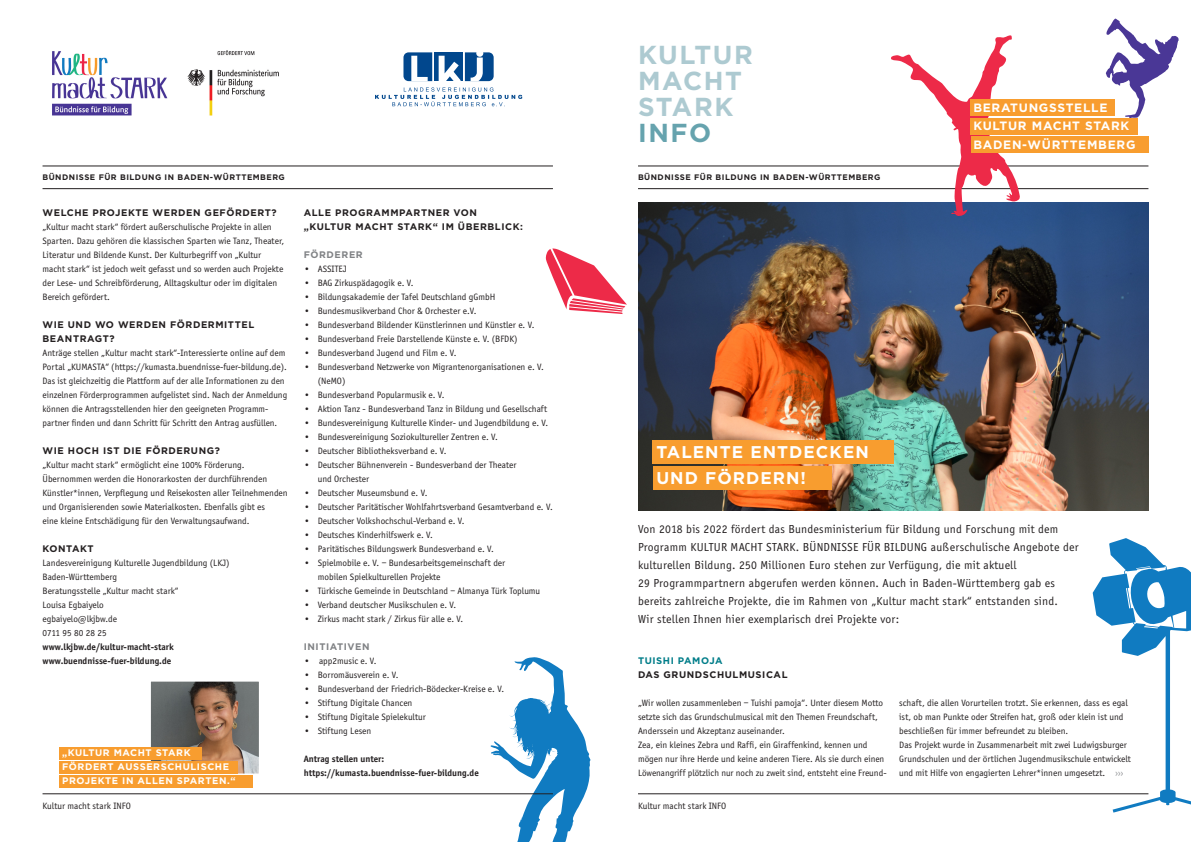
<style>
.page{position:relative;width:1191px;height:842px;background:#fff}
.page>*{position:absolute;margin:0;border:0;box-sizing:border-box;transform-origin:0 0}
.t1{font:700 26px/26px "Gotham";letter-spacing:.06em;color:#adcad1}
.t2{font:700 26px "Gotham";color:#66a3ae}
.t3{font:700 17px/26px "Gotham";letter-spacing:.06em;color:#fff}
.t4{font:700 12.1px/18.7px "Gotham";letter-spacing:.06em;color:#fff}
.t5{font:12px/18px "Officina Sans";letter-spacing:.02em;color:#231f20}
.t6{font:9.5px/14px "Officina Sans";color:#231f20}
.t7{font:700 9.5px/14px "Gotham";letter-spacing:.06em;color:#231f20}
.t8{font:700 9.5px/14px "Officina Sans";color:#231f20}
.t9{font:700 9.5px/14px "Gotham";letter-spacing:.06em;color:#fff}
.t10{font:700 9.5px "Gotham";letter-spacing:.06em;color:#808285}
.t11{font:700 9.5px "Gotham";letter-spacing:.06em;color:#007d89}
.t12{font:700 8px "Gotham";letter-spacing:.06em;color:#231f20}
.s1{color:#939598}
</style>
<div class="page">
<img style="left:152px;top:683px;width:106px;height:89px">
<div style="left:143px;top:674px;width:124px;height:107px;border:8px solid #fff"></div>
<svg style="left:490px;top:657px;width:100px;height:185px"></svg>
<img style="left:52px;top:50px;width:227px;height:66px">
<div style="left:434px;top:52px;width:29px;height:29px;background:#01478d"></div>
<svg style="left:438px;top:52px;width:55px;height:29px"></svg>
<svg style="left:403px;top:52px;width:29px;height:29px"></svg>
<div style="left:476px;top:50px;width:7px;height:7px;background:#fff;border-radius:50%"></div>
<svg style="left:375px;top:87px;width:147px;height:19px"></svg>
<img style="left:638px;top:202px;width:510px;height:308px">
<div style="left:653px;top:440px;width:240px;height:23px;background:#f89d2f"></div>
<div style="left:653px;top:466px;width:178px;height:23px;background:#f89d2f"></div>
<hr style="left:638px;top:794px;width:510px;height:1px;background:#231f20">
<hr style="left:43px;top:794px;width:510px;height:1px;background:#231f20">
<hr style="left:638px;top:166px;width:510px;height:1px;background:#231f20">
<hr style="left:638px;top:188px;width:510px;height:1px;background:#231f20">
<hr style="left:43px;top:166px;width:510px;height:1px;background:#231f20">
<hr style="left:43px;top:188px;width:510px;height:1px;background:#231f20">
<svg style="left:890px;top:35px;width:131px;height:182px"></svg>
<svg style="left:1106px;top:19px;width:72px;height:99px"></svg>
<div style="left:970px;top:99px;width:144px;height:17px;background:#f89d2f"></div>
<div style="left:970px;top:118px;width:167px;height:17px;background:#f89d2f"></div>
<div style="left:970px;top:137px;width:178px;height:16px;background:#f89d2f"></div>
<svg style="left:545px;top:248px;width:82px;height:66px"></svg>
<div style="left:60px;top:747px;width:142px;height:12px;background:#f89d2f"></div>
<div style="left:60px;top:761px;width:178px;height:12px;background:#f89d2f"></div>
<div style="left:60px;top:775px;width:193px;height:13px;background:#f89d2f"></div>
<svg style="left:1092px;top:538px;width:99px;height:275px"></svg>
<h1 class="t1" style="left:638px;top:41px;width:116px">KULTUR<br>MACHT<br>STARK</h1>
<h1 class="t2" style="left:638px;top:118px;width:75px">INFO</h1>
<p class="t12" style="left:43px;top:173px;width:244px">BÜNDNISSE FÜR BILDUNG IN BADEN-WÜRTTEMBERG</p>
<p class="t12" style="left:638px;top:173px;width:244px">BÜNDNISSE FÜR BILDUNG IN BADEN-WÜRTTEMBERG</p>
<p class="t4" style="left:973px;top:98px;width:164px">BERATUNGSSTELLE<br>KULTUR MACHT STARK<br>BADEN-WÜRTTEMBERG</p>
<p class="t7" style="left:43px;top:205px;width:236px">WELCHE PROJEKTE WERDEN GEFÖRDERT?</p>
<p class="t6" style="left:43px;top:220px;width:243px">„Kultur macht stark“ fördert außerschulische Projekte in allen Sparten. Dazu gehören die klassischen Sparten wie Tanz, Theater, Literatur und Bildende Kunst. Der Kulturbegriff von „Kultur macht stark“ ist jedoch weit gefasst und so werden auch Projekte der Lese- und Schreibförderung, Alltagskultur oder im digitalen Bereich gefördert.</p>
<p class="t7" style="left:43px;top:317px;width:213px">WIE UND WO WERDEN FÖRDERMITTEL<br>BEANTRAGT?</p>
<p class="t6" style="left:43px;top:346px;width:246px">Anträge stellen „Kultur macht stark“-Interessierte online auf dem Portal „KUMASTA“ (https://kumasta.buendnisse-fuer-bildung.de).<br>Das ist gleichzeitig die Plattform auf der alle Informationen zu den einzelnen Förderprogrammen aufgelistet sind. Nach der Anmeldung können die Antragsstellenden hier den geeigneten Programm&shy;partner finden und dann Schritt für Schritt den Antrag ausfüllen.</p>
<p class="t7" style="left:43px;top:443px;width:179px">WIE HOCH IST DIE FÖRDERUNG?</p>
<p class="t6" style="left:43px;top:458px;width:247px">„Kultur macht stark“ ermöglicht eine 100% Förderung.<br>Übernommen werden die Honorarkosten der durchführenden Künstler*innen, Verpflegung und Reisekosten aller Teilnehmenden und Organisierenden sowie Materialkosten. Ebenfalls gibt es<br>eine kleine Entschädigung für den Verwaltungsaufwand.</p>
<p class="t7" style="left:43px;top:541px;width:53px">KONTAKT</p>
<p class="t6" style="left:43px;top:556px;width:189px">Landesvereinigung Kulturelle Jugendbildung (LKJ)<br>Baden-Württemberg<br>Beratungsstelle „Kultur macht stark“<br>Louisa Egbaiyelo<br>egbaiyelo@lkjbw.de<br>0711 95 80 28 25</p>
<p class="t8" style="left:43px;top:640px;width:133px">www.lkjbw.de/kultur-macht-stark www.buendnisse-fuer-bildung.de</p>
<p class="t9" style="left:62px;top:746px;width:175px">„KULTUR MACHT STARK<br>FÖRDERT AUSSERSCHULISCHE<br>PROJEKTE IN ALLEN SPARTEN.“</p>
<p class="t7" style="left:304px;top:205px;width:221px">ALLE PROGRAMMPARTNER VON „KULTUR MACHT STARK“ IM ÜBERBLICK:</p>
<p class="t10" style="left:304px;top:249px;width:61px">FÖRDERER</p>
<p class="t6" style="left:304px;top:262px;width:45px">• ASSITEJ</p>
<p class="t6" style="left:304px;top:276px;width:111px">• BAG Zirkuspädagogik e. V.</p>
<p class="t6" style="left:304px;top:290px;width:193px">• Bildungsakademie der Tafel Deutschland gGmbH</p>
<p class="t6" style="left:304px;top:304px;width:174px">• Bundesmusikverband Chor &amp; Orchester e.V.</p>
<p class="t6" style="left:304px;top:318px;width:232px">• Bundesverband Bildender Künstlerinnen und Künstler e. V.</p>
<p class="t6" style="left:304px;top:332px;width:215px">• Bundesverband Freie Darstellende Künste e. V. (BFDK)</p>
<p class="t6" style="left:304px;top:346px;width:154px">• Bundesverband Jugend und Film e. V.</p>
<p class="t6" style="left:318px;top:360px;width:228px;text-indent:-14px">• Bundesverband Netzwerke von Migrantenorganisationen e. V. (NeMO)</p>
<p class="t6" style="left:304px;top:388px;width:142px">• Bundesverband Popularmusik e. V.</p>
<p class="t6" style="left:304px;top:402px;width:245px">• Aktion Tanz - Bundesverband Tanz in Bildung und Gesellschaft</p>
<p class="t6" style="left:304px;top:416px;width:246px">• Bundesvereinigung Kulturelle Kinder- und Jugendbildung e. V.</p>
<p class="t6" style="left:304px;top:430px;width:196px">• Bundesvereinigung Soziokultureller Zentren e. V.</p>
<p class="t6" style="left:304px;top:444px;width:144px">• Deutscher Bibliotheksverband e. V.</p>
<p class="t6" style="left:318px;top:458px;width:200px;text-indent:-14px">• Deutscher Bühnenverein - Bundesverband der Theater und Orchester</p>
<p class="t6" style="left:304px;top:486px;width:125px">• Deutscher Museumsbund e. V.</p>
<p class="t6" style="left:304px;top:500px;width:250px">• Deutscher Paritätischer Wohlfahrtsverband Gesamtverband e. V.</p>
<p class="t6" style="left:304px;top:514px;width:162px">• Deutscher Volkshochschul-Verband e. V.</p>
<p class="t6" style="left:304px;top:528px;width:131px">• Deutsches Kinderhilfswerk e. V.</p>
<p class="t6" style="left:304px;top:542px;width:192px">• Paritätisches Bildungswerk Bundesverband e. V.</p>
<p class="t6" style="left:318px;top:556px;width:189px;text-indent:-14px">• Spielmobile e. V. – Bundesarbeitsgemeinschaft der mobilen Spielkulturellen Projekte</p>
<p class="t6" style="left:304px;top:584px;width:238px">• Türkische Gemeinde in Deutschland – Almanya Türk Toplumu</p>
<p class="t6" style="left:304px;top:598px;width:154px">• Verband deutscher Musikschulen e. V.</p>
<p class="t6" style="left:304px;top:612px;width:161px">• Zirkus macht stark / Zirkus für alle e. V.</p>
<p class="t10" style="left:304px;top:641px;width:67px">INITIATIVEN</p>
<p class="t6" style="left:304px;top:654px;width:74px">• app2music e. V.</p>
<p class="t6" style="left:304px;top:668px;width:96px">• Borromäusverein e. V.</p>
<p class="t6" style="left:304px;top:682px;width:202px">• Bundesverband der Friedrich-Bödecker-Kreise e. V.</p>
<p class="t6" style="left:304px;top:696px;width:110px">• Stiftung Digitale Chancen</p>
<p class="t6" style="left:304px;top:710px;width:124px">• Stiftung Digitale Spielekultur</p>
<p class="t6" style="left:304px;top:724px;width:69px">• Stiftung Lesen</p>
<p class="t8" style="left:304px;top:752px;width:176px">Antrag stellen unter: https://kumasta.buendnisse-fuer-bildung.de</p>
<h2 class="t3" style="left:656px;top:438px;width:214px">TALENTE ENTDECKEN<br>UND FÖRDERN!</h2>
<p class="t5" style="left:638px;top:520px;width:442px">Von 2018 bis 2022 fördert das Bundesministerium für Bildung und Forschung mit dem Programm KULTUR MACHT STARK. BÜNDNISSE FÜR BILDUNG außerschulische Angebote der kulturellen Bildung. 250 Millionen Euro stehen zur Verfügung, die mit aktuell<br>29 Programmpartnern abgerufen werden können. Auch in Baden-Württemberg gab es bereits zahlreiche Projekte, die im Rahmen von „Kultur macht stark“ entstanden sind.<br>Wir stellen Ihnen hier exemplarisch drei Projekte vor:</p>
<p class="t11" style="left:638px;top:655px;width:86px">TUISHI PAMOJA</p>
<p class="t7" style="left:638px;top:667px;width:151px">DAS GRUNDSCHULMUSICAL</p>
<p class="t6" style="left:638px;top:696px;width:250px">„Wir wollen zusammenleben – Tuishi pamoja“. Unter diesem Motto setzte sich das Grundschulmusical mit den Themen Freundschaft, Anderssein und Akzeptanz auseinander.<br>Zea, ein kleines Zebra und Raffi, ein Giraffenkind, kennen und mögen nur ihre Herde und keine anderen Tiere. Als sie durch einen Löwenangriff plötzlich nur noch zu zweit sind, entsteht eine Freund-</p>
<p class="t6" style="left:899px;top:696px;width:233px">schaft, die allen Vorurteilen trotzt. Sie erkennen, dass es egal ist, ob man Punkte oder Streifen hat, groß oder klein ist und beschließen für immer befreundet zu bleiben.<br>Das Projekt wurde in Zusammenarbeit mit zwei Ludwigsburger Grundschulen und der örtlichen Jugendmusikschule entwickelt und mit Hilfe von engagierten Lehrer*innen umgesetzt. <span class="s1">›››</span></p>
<p class="t6" style="left:43px;top:798px;width:90px">Kultur macht stark INFO</p>
<p class="t6" style="left:638px;top:798px;width:90px">Kultur macht stark INFO</p>
</div>
